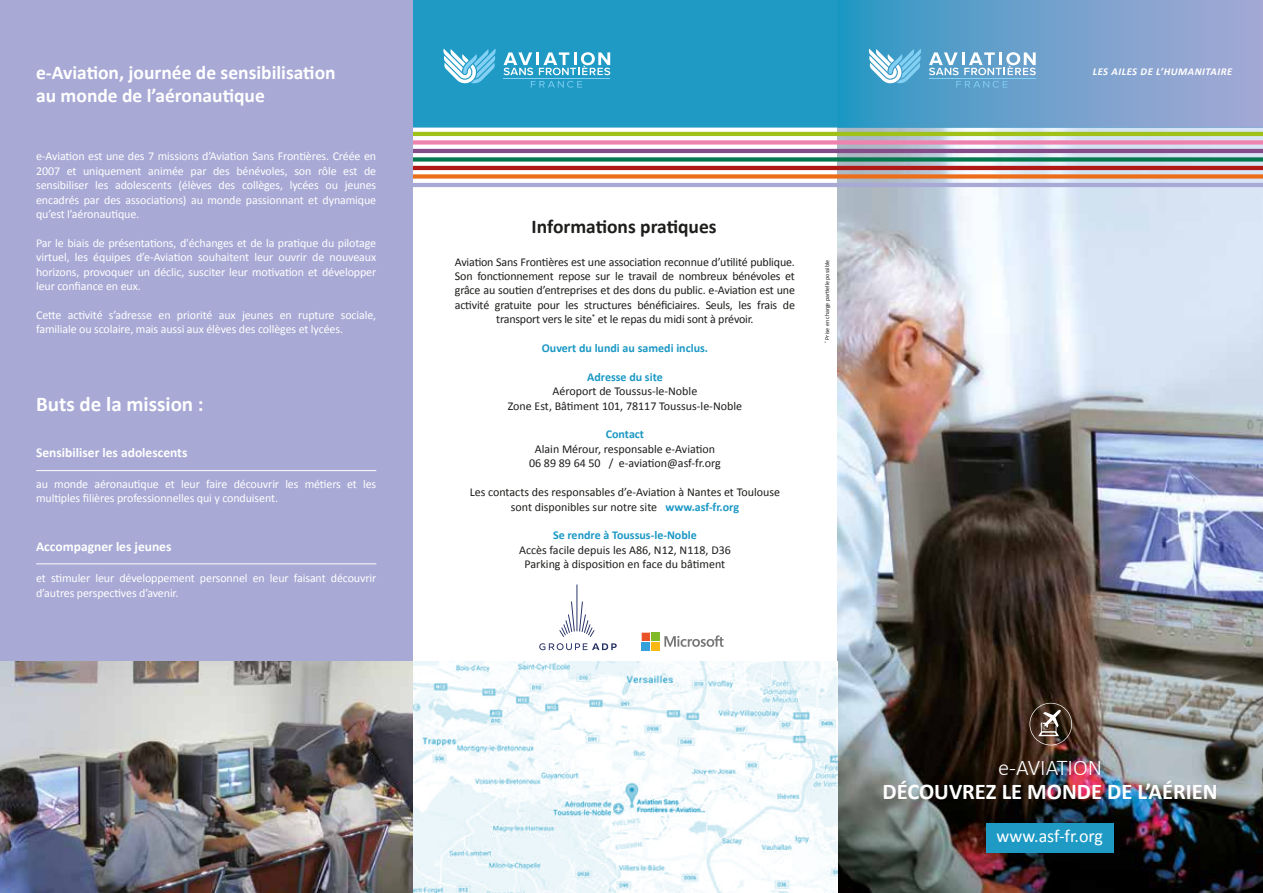
<style>
.page{position:relative;width:1263px;height:893px;background:#fff}
.page>*{position:absolute;margin:0;border:0;box-sizing:border-box;transform-origin:0 0}
.t1{font:700 22.5px "Calibri";color:#fff}
.t2{font:300 22.5px "Calibri";color:#fff}
.t3{font:700 21px "Calibri";color:#fff}
.t4{font:700 19.5px/23.4px "Calibri";color:#fff}
.t5{font:700 19.5px "Calibri";color:#1d1d1b}
.t6{font:18px "Calibri";color:#fff}
.t7{font:700 13.5px "Calibri";color:#fff}
.t8{font:12px/14.4px "Calibri";letter-spacing:-.01em;color:#fff}
.t9{font:12px/14.4px "Calibri";letter-spacing:-.015em;color:#1d1d1b;text-align:center}
.t10{font:700 12px "Calibri";color:#1b98c4}
.t11{font:italic 700 10.5px "Calibri";letter-spacing:.05em;color:#fff}
.t12{font:6px "Calibri";color:#1d1d1b}
.s1{font-weight:700;color:#1b98c4}
</style>
<div class="page">
<img style="left:838px;top:128px;width:425px;height:765px">
<hr style="left:412px;top:132px;width:851px;height:4px;background:#a0c11a">
<div style="left:412px;top:140px;width:851px;height:5px;background:#ef83af"></div>
<hr style="left:412px;top:149px;width:851px;height:4px;background:#844d89">
<div style="left:412px;top:157px;width:851px;height:5px;background:#06784e"></div>
<hr style="left:412px;top:166px;width:851px;height:4px;background:#b11917">
<div style="left:412px;top:174px;width:851px;height:5px;background:#ed6e19"></div>
<hr style="left:412px;top:183px;width:851px;height:4px;background:#a8a9d5">
<div style="left:0;top:0;width:1263px;height:128px;background:#1f9ac5"></div>
<svg style="left:838px;top:0;width:425px;height:128px;background:#6fa1cc"></svg>
<div style="left:0;top:0;width:412px;height:893px;background:#a8a9d5"></div>
<svg style="left:956px;top:81px;width:51px;height:7px"></svg>
<hr style="left:929px;top:78px;width:107px;height:1px;background:#83d0f5">
<svg style="left:868px;top:49px;width:53px;height:35px;background:#7fc0df"></svg>
<svg style="left:929px;top:52px;width:107px;height:23px;background:#97c0dc"></svg>
<svg style="left:531px;top:81px;width:51px;height:7px"></svg>
<hr style="left:504px;top:78px;width:106px;height:1px;background:#83d0f5">
<svg style="left:443px;top:49px;width:53px;height:35px"></svg>
<svg style="left:503px;top:52px;width:107px;height:23px"></svg>
<div style="left:986px;top:823px;width:127px;height:29px;background:#1f9ac5"></div>
<hr style="left:36px;top:470px;width:340px;height:1px;background:#fff">
<hr style="left:36px;top:564px;width:340px;height:1px;background:#fff">
<img style="left:0;top:661px;width:838px;height:232px">
<svg style="left:559px;top:584px;width:35px;height:53px"></svg>
<svg style="left:539px;top:643px;width:78px;height:7px"></svg>
<svg style="left:642px;top:633px;width:8px;height:8px"></svg>
<div style="left:651px;top:633px;width:8px;height:8px;background:#80ba27"></div>
<svg style="left:664px;top:635px;width:60px;height:12px"></svg>
<div style="left:642px;top:642px;width:8px;height:8px;background:#35a0da"></div>
<div style="left:651px;top:642px;width:8px;height:8px;background:#fbb814"></div>
<svg style="left:1029px;top:703px;width:43px;height:42px;background:#5c493e"></svg>
<h3 class="t4" style="left:36px;top:60px;width:301px">e-Aviation, journée de sensibilisation au monde de l’aéronautique</h3>
<p class="t8" style="left:36px;top:149px;width:342px;text-align:justify">e-Aviation est une des 7 missions d’Aviation Sans Frontières. Créée en 2007 et uniquement animée par des bénévoles, son rôle est de sensibiliser les adolescents (élèves des collèges, lycées ou jeunes encadrés par des associations) au monde passionnant et dynamique qu’est l’aéronautique.</p>
<p class="t8" style="left:36px;top:236px;width:342px;text-align:justify">Par le biais de présentations, d'échanges et de la pratique du pilotage virtuel, les équipes d’e-Aviation souhaitent leur ouvrir de nouveaux horizons, provoquer un déclic, susciter leur motivation et développer leur confiance en eux.</p>
<p class="t8" style="left:36px;top:308px;width:342px">Cette activité s’adresse en priorité aux jeunes en rupture sociale, familiale ou scolaire, mais aussi aux élèves des collèges et lycées.</p>
<h2 class="t3" style="left:36px;top:391px;width:169px">Buts de la mission :</h2>
<p class="t7" style="left:36px;top:444px;width:153px">Sensibiliser les adolescents</p>
<p class="t8" style="left:36px;top:476px;width:342px">au monde aéronautique et leur faire découvrir les métiers et les multiples filières professionnelles qui y conduisent.</p>
<p class="t7" style="left:36px;top:538px;width:137px">Accompagner les jeunes</p>
<p class="t8" style="left:36px;top:571px;width:342px">et stimuler leur développement personnel en leur faisant découvrir d’autres perspectives d’avenir.</p>
<h3 class="t5" style="left:532px;top:214px;width:187px">Informations pratiques</h3>
<p class="t9" style="left:455px;top:255px;width:342px">Aviation Sans Frontières est une association reconnue d’utilité publique.<br>Son fonctionnement repose sur le travail de nombreux bénévoles et grâce au soutien d’entreprises et des dons du public. e-Aviation est une activité gratuite pour les structures bénéficiaires. Seuls, les frais de transport vers le site<sup>*</sup> et le repas du midi sont à prévoir.</p>
<p class="t10" style="left:542px;top:340px;width:168px">Ouvert du lundi au samedi inclus.</p>
<p class="t10" style="left:587px;top:369px;width:77px">Adresse du site</p>
<p class="t9" style="left:508px;top:384px;width:236px">Aéroport de Toussus-le-Noble<br>Zone Est, Bâtiment 101, 78117 Toussus-le-Noble</p>
<p class="t10" style="left:606px;top:427px;width:40px">Contact</p>
<p class="t9" style="left:529px;top:442px;width:193px">Alain Mérour, responsable e-Aviation<br>06 89 89 64 50 / e-aviation@asf-fr.org</p>
<p class="t9" style="left:470px;top:485px;width:312px">Les contacts des responsables d’e-Aviation à Nantes et Toulouse sont disponibles sur notre site <span class="s1">www.asf-fr.org</span></p>
<p class="t10" style="left:553px;top:528px;width:145px">Se rendre à Toussus-le-Noble</p>
<p class="t9" style="left:519px;top:543px;width:213px">Accès facile depuis les A86, N12, N118, D36<br>Parking à disposition en face du bâtiment</p>
<p class="t12" style="left:823px;top:343px;width:84px;rotate:-90deg"><sup>*</sup> Prise en charge partielle possible</p>
<p class="t11" style="left:1093px;top:64px;width:141px">LES AILES DE L’HUMANITAIRE</p>
<h1 class="t2" style="left:998px;top:753px;width:106px">e-AVIATION</h1>
<h1 class="t1" style="left:882px;top:777px;width:337px">DÉCOUVREZ LE MONDE DE L’AÉRIEN</h1>
<h3 class="t6" style="left:996px;top:825px;width:108px">www.asf-fr.org</h3>
</div>
